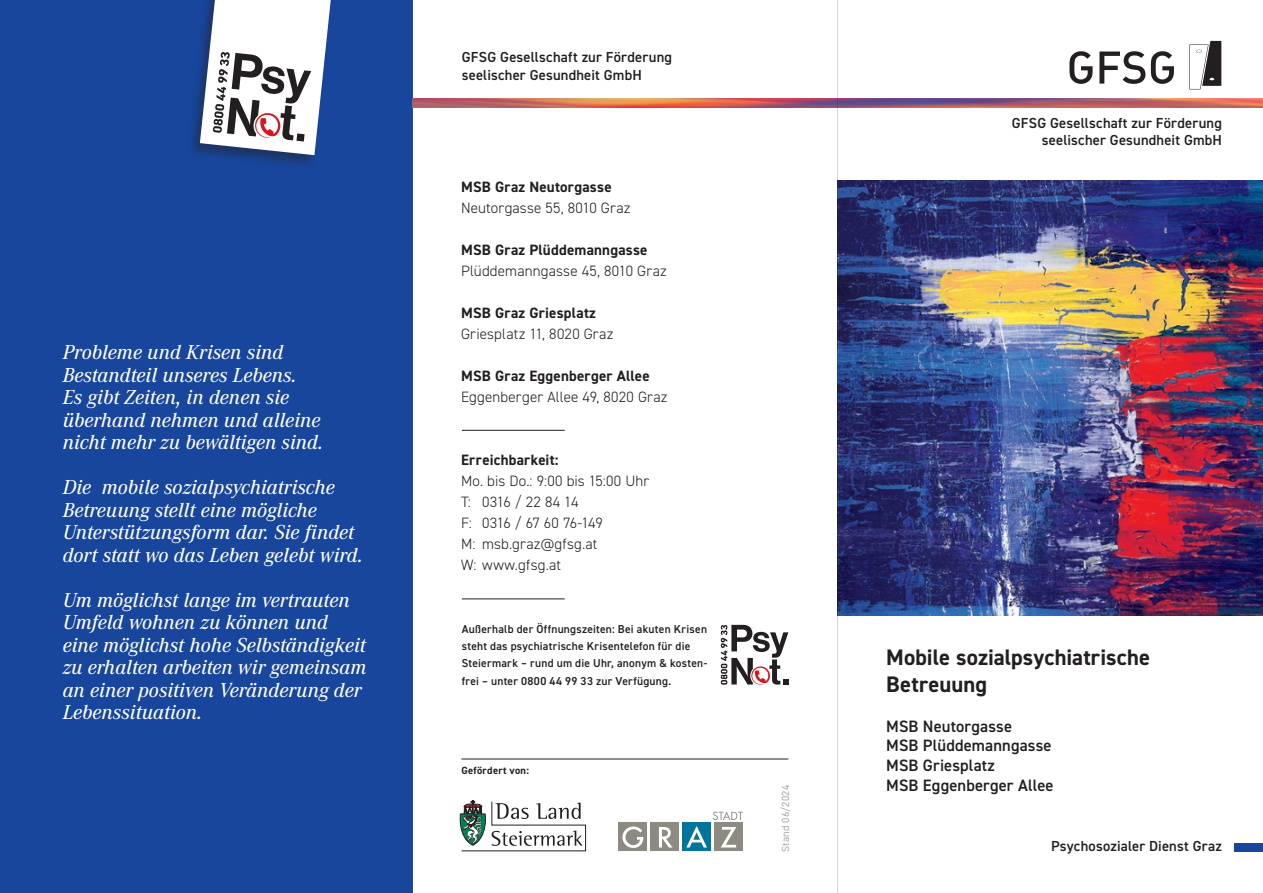
<style>
.page{position:relative;width:1263px;height:893px;background:#fff}
.page>*{position:absolute;margin:0;border:0;box-sizing:border-box;transform-origin:0 0}
.t1{font:700 22.5px/27px "DIN2014";letter-spacing:.005em;color:#231f20}
.t2{font:italic 500 21px/22.5px "Corporate A";color:#fff}
.t3{font:600 16.5px/19.8px "DIN2014";letter-spacing:.01em;color:#231f20}
.t4{font:300 15px/21px "DIN2014";letter-spacing:.01em;color:#231f20}
.t5{font:700 15px "DIN2014";letter-spacing:.015em;color:#231f20}
.t6{font:600 14.55px/17.4px "DIN2014";letter-spacing:.015em;color:#231f20;text-align:right}
.t7{font:600 11.4px/17.2px "DIN2014";letter-spacing:.02em;color:#231f20}
.t8{font:700 10.5px "DIN2014";letter-spacing:.03em;color:#231f20}
.t9{font:10.5px "DIN2014";letter-spacing:.03em;color:#a8a9ad}
</style>
<div class="page">
<svg style="left:460px;top:800px;width:126px;height:51px"></svg>
<hr style="left:461px;top:759px;width:327px;height:1px;background:#231f20">
<svg style="left:713px;top:811px;width:30px;height:9px"></svg>
<div style="left:618px;top:823px;width:29px;height:28px;background:#8c8a81"></div>
<div style="left:650px;top:823px;width:29px;height:28px;background:#8c8a81"></div>
<div style="left:682px;top:823px;width:29px;height:28px;background:#00749c"></div>
<div style="left:714px;top:823px;width:29px;height:28px;background:#8c8a81"></div>
<svg style="left:622px;top:826px;width:21px;height:22px"></svg>
<svg style="left:659px;top:827px;width:13px;height:20px"></svg>
<svg style="left:721px;top:827px;width:15px;height:20px"></svg>
<svg style="left:686px;top:826px;width:21px;height:21px"></svg>
<img style="left:838px;top:181px;width:425px;height:435px">
<div style="left:1235px;top:843px;width:28px;height:9px;background:#18469d"></div>
<div style="left:0;top:0;width:412px;height:893px;background:#18469d"></div>
<svg style="left:1069px;top:51px;width:23px;height:33px"></svg>
<svg style="left:1099px;top:51px;width:46px;height:33px"></svg>
<svg style="left:1151px;top:51px;width:23px;height:33px"></svg>
<svg style="left:1189px;top:41px;width:32px;height:48px"></svg>
<img style="left:413px;top:99px;width:850px;height:8px">
<hr style="left:462px;top:430px;width:103px;height:1px;background:#231f20">
<hr style="left:462px;top:598px;width:103px;height:1px;background:#231f20">
<div style="left:187px;top:0;width:149px;height:170px;background:#231f20;opacity:.45"></div>
<svg style="left:200px;top:0;width:131px;height:155px;background:#bfc2cd"></svg>
<svg style="left:721px;top:625px;width:67px;height:60px"></svg>
<hr style="left:837px;top:0;width:1px;height:893px;background:#231f20">
<hr style="left:412px;top:0;width:1px;height:893px;background:#656568">
<p class="t2" style="left:63px;top:341px;width:262px">Probleme und Krisen sind<br>Bestandteil unseres Lebens.<br>Es gibt Zeiten, in denen sie überhand nehmen und alleine nicht mehr zu bewältigen sind.</p>
<p class="t2" style="left:63px;top:476px;width:302px">Die mobile sozialpsychiatrische Betreuung stellt eine mögliche Unterstützungsform dar. Sie findet dort statt wo das Leben gelebt wird.</p>
<p class="t2" style="left:63px;top:588px;width:305px">Um möglichst lange im vertrauten<br>Umfeld wohnen zu können und eine möglichst hohe Selbständigkeit zu erhalten arbeiten wir gemeinsam an einer positiven Veränderung der<br>Lebenssituation.</p>
<p class="t6" style="left:462px;top:48px;width:212px;text-align:left">GFSG Gesellschaft zur Förderung seelischer Gesundheit GmbH</p>
<p class="t5" style="left:461px;top:177px;width:152px">MSB Graz Neutorgasse</p>
<p class="t4" style="left:461px;top:198px;width:171px">Neutorgasse 55, 8010 Graz</p>
<p class="t5" style="left:461px;top:240px;width:188px">MSB Graz Plüddemanngasse</p>
<p class="t4" style="left:461px;top:261px;width:207px">Plüddemanngasse 45, 8010 Graz</p>
<p class="t5" style="left:461px;top:303px;width:136px">MSB Graz Griesplatz</p>
<p class="t4" style="left:461px;top:324px;width:154px">Griesplatz 11, 8020 Graz</p>
<p class="t5" style="left:461px;top:366px;width:190px">MSB Graz Eggenberger Allee</p>
<p class="t4" style="left:461px;top:387px;width:208px">Eggenberger Allee 49, 8020 Graz</p>
<p class="t5" style="left:461px;top:450px;width:99px">Erreichbarkeit:</p>
<p class="t4" style="left:461px;top:471px;width:190px">Mo. bis Do.: 9:00 bis 15:00 Uhr<br>T: 0316 / 22 84 14<br>F: 0316 / 67 60 76-149<br>M: msb.graz@gfsg.at<br>W: www.gfsg.at</p>
<p class="t7" style="left:462px;top:620px;width:247px">Außerhalb der Öffnungszeiten: Bei akuten Krisen steht das psychiatrische Krisentelefon für die Steiermark – rund um die Uhr, anonym &amp; kosten&shy;frei – unter 0800 44 99 33 zur Verfügung.</p>
<p class="t8" style="left:461px;top:763px;width:69px">Gefördert von:</p>
<p class="t9" style="left:779px;top:852px;width:69px;rotate:-90deg">Stand 06/2024</p>
<p class="t6" style="left:1012px;top:114px;width:212px">GFSG Gesellschaft zur Förderung seelischer Gesundheit GmbH</p>
<p class="t1" style="left:886px;top:643px;width:265px">Mobile sozialpsychiatrische<br>Betreuung</p>
<p class="t3" style="left:886px;top:716px;width:169px">MSB Neutorgasse<br>MSB Plüddemanngasse<br>MSB Griesplatz<br>MSB Eggenberger Allee</p>
<p class="t6" style="left:1051px;top:836px;width:173px">Psychosozialer Dienst Graz</p>
</div>
